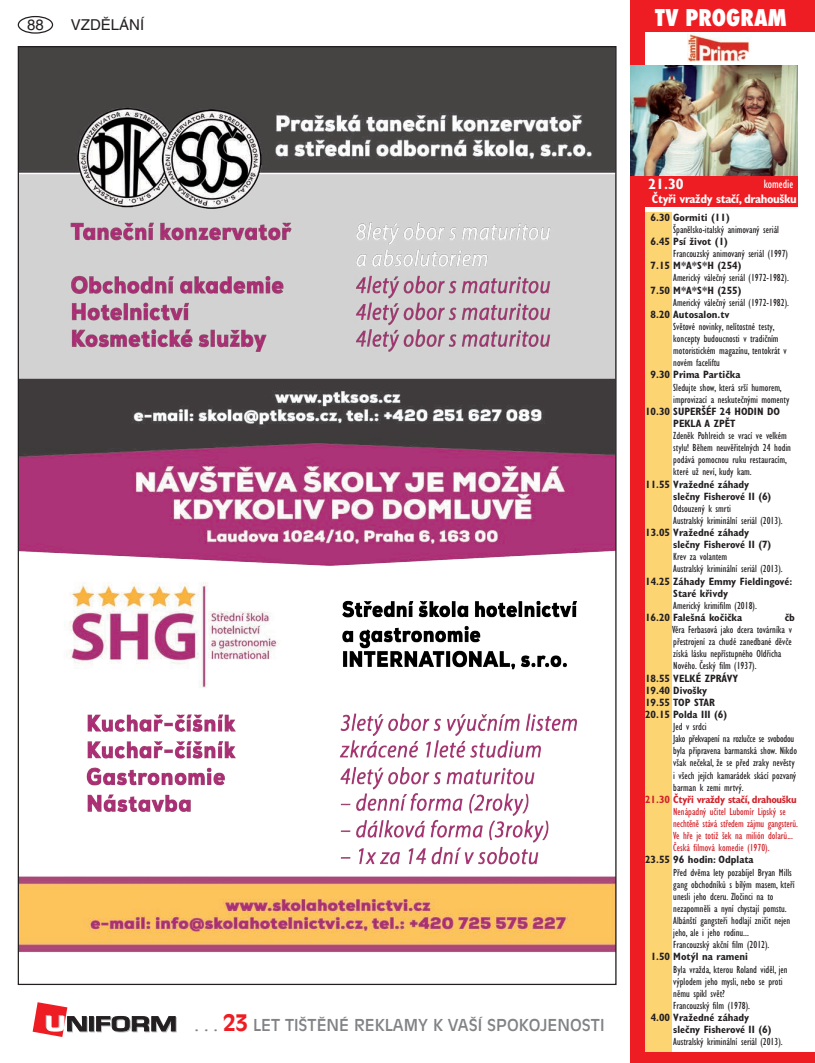
<style>
.page{position:relative;width:815px;height:1063px;background:#fff}
.page>*{position:absolute;margin:0;border:0;box-sizing:border-box;transform-origin:0 0}
.t1{font:800 condensed 22.5px "Futura";color:#fff}
.t2{font:16.25px "Antique Olive CE";color:#808285}
.t3{font:15px "Helvetica CE";color:#231f20}
.t4{font:700 condensed 15px "Gill Sans CE";color:#fff}
.t5{font:700 condensed 12.5px "Gill Sans CE";letter-spacing:-.03em;color:#fff}
.t6{font:condensed 12.5px "Gill Sans CE";color:#fff}
.t7{font:condensed 10.62px/12.1px "Gill Sans CE";color:#231f20}
.t8{font:700 condensed 10.62px/12.1px "Gill Sans CE";color:#231f20}
.t9{font:condensed 10.62px/12.1px "Gill Sans CE";color:#d1232a}
.t10{font:700 condensed 10.62px "Gill Sans CE";letter-spacing:-.03em;color:#d1232a}
.s1{font-weight:700;font-size:22.5px;color:#ee1d23}
</style>
<div class="page">
<div style="left:18px;top:16px;width:35px;height:18px;border:1px solid #231f20;border-radius:50%"></div>
<svg style="left:90px;top:1017px;width:5px;height:15px"></svg>
<svg style="left:89px;top:1016px;width:5px;height:15px"></svg>
<svg style="left:96px;top:1016px;width:81px;height:16px"></svg>
<svg style="left:33px;top:1002px;width:55px;height:35px"></svg>
<img style="left:20px;top:48px;width:595px;height:905px">
<div style="left:631px;top:0;width:184px;height:32px;background:#ee1d23"></div>
<div style="left:631px;top:175px;width:166px;height:32px;background:#ee1d23"></div>
<img style="left:687px;top:33px;width:63px;height:29px">
<div style="left:631px;top:0;width:14px;height:1063px;background:#ee1d23"></div>
<div style="left:631px;top:1052px;width:184px;height:11px;background:#ee1d23"></div>
<div style="left:645px;top:213px;width:26px;height:839px;background:#fdd472"></div>
<img style="left:631px;top:66px;width:166px;height:109px">
<h3 class="t3" style="left:27px;top:16px;width:18px">88</h3>
<h3 class="t3" style="left:71px;top:16px;width:75px">VZDĚLÁNÍ</h3>
<h1 class="t1" style="left:655px;top:2px;width:133px">TV PROGRAM</h1>
<h2 class="t2" style="left:195px;top:1016px;width:411px">. . . <span class="s1">23</span> LET TIŠTĚNÉ REKLAMY K VAŠÍ SPOKOJENOSTI</h2>
<h3 class="t4" style="left:648px;top:175px;width:37px">21.30</h3>
<p class="t5" style="left:652px;top:191px;width:146px">Čtyři vraždy stačí, drahoušku</p>
<p class="t6" style="left:764px;top:176px;width:31px">komedie</p>
<p class="t8" style="left:651px;top:211px;width:81px">6.30 Gormiti (11)</p>
<p class="t7" style="left:673px;top:223px;width:107px">Španělsko-italský animovaný seriál</p>
<p class="t8" style="left:651px;top:236px;width:79px">6.45 Psí život (1)</p>
<p class="t7" style="left:673px;top:248px;width:116px">Francouzský animovaný seriál (1997)</p>
<p class="t8" style="left:651px;top:260px;width:92px">7.15 M*A*S*H (254)</p>
<p class="t7" style="left:673px;top:272px;width:117px">Americký válečný seriál (1972-1982).</p>
<p class="t8" style="left:651px;top:284px;width:92px">7.50 M*A*S*H (255)</p>
<p class="t7" style="left:673px;top:296px;width:117px">Americký válečný seriál (1972-1982).</p>
<p class="t8" style="left:651px;top:308px;width:81px">8.20 Autosalon.tv</p>
<p class="t7" style="left:673px;top:320px;width:115px">Světové novinky, nelítostné testy, koncepty budoucnosti v tradičním motoristickém magazínu, tentokrát v novém faceliftu</p>
<p class="t8" style="left:651px;top:369px;width:91px">9.30 Prima Partička</p>
<p class="t7" style="left:673px;top:381px;width:118px">Sledujte show, která srší humorem, improvizací a neskutečnými momenty</p>
<p class="t8" style="left:673px;top:405px;width:108px;text-indent:-28px">10.30 SUPERŠÉF 24 HODIN DO<br>PEKLA A ZPĚT</p>
<p class="t7" style="left:673px;top:429px;width:119px">Zdeněk Pohlreich se vrací ve velkém stylu! Během neuvěřitelných 24 hodin podává pomocnou ruku restauracím, které už neví, kudy kam.</p>
<p class="t8" style="left:673px;top:478px;width:100px;text-indent:-28px">11.55 Vražedné záhady slečny Fisherové II (6)</p>
<p class="t7" style="left:673px;top:502px;width:111px">Odsouzený k smrti<br>Australský kriminální seriál (2013).</p>
<p class="t8" style="left:673px;top:526px;width:100px;text-indent:-28px">13.05 Vražedné záhady slečny Fisherové II (7)</p>
<p class="t7" style="left:673px;top:551px;width:111px">Krev za volantem<br>Australský kriminální seriál (2013).</p>
<p class="t8" style="left:673px;top:575px;width:120px;text-indent:-28px">14.25 Záhady Emmy Fieldingové:<br>Staré křivdy</p>
<p class="t7" style="left:673px;top:599px;width:85px">Americký krimifilm (2018).</p>
<p class="t8" style="left:645px;top:611px;width:99px">16.20 Falešná kočička</p>
<p class="t8" style="left:785px;top:611px;width:12px">čb</p>
<p class="t7" style="left:672px;top:624px;width:121px">Věra Ferbasová jako dcera továrníka v přestrojení za chudé zanedbané děvče získá lásku nepřístupného Oldřicha Nového. Český film (1937).</p>
<p class="t8" style="left:645px;top:672px;width:95px">18.55 VELKÉ ZPRÁVY<br>19.40 Divošky<br>19.55 TOP STAR<br>20.15 Polda III (6)</p>
<p class="t7" style="left:673px;top:721px;width:125px">Jed v srdci<br>Jako překvapení na rozlučce se svobodou byla připravena barmanská show. Nikdo však nečekal, že se před zraky nevěsty i všech jejích kamarádek skácí pozvaný barman k zemi mrtvý.</p>
<p class="t10" style="left:645px;top:793px;width:153px">21.30 Čtyři vraždy stačí, drahoušku</p>
<p class="t9" style="left:673px;top:805px;width:126px">Nenápadný učitel Lubomír Lipský se nechtěně stává středem zájmu gangsterů.<br>Ve hře je totiž šek na milión dolarů...<br>Česká filmová komedie (1970).</p>
<p class="t8" style="left:645px;top:854px;width:110px">23.55 96 hodin: Odplata</p>
<p class="t7" style="left:673px;top:866px;width:123px">Před dvěma lety pozabíjel Bryan Mills gang obchodníků s bílým masem, kteří unesli jeho dceru. Zločinci na to nezapomněli a nyní chystají pomstu.<br>Albánští gangsteři hodlají zničit nejen jeho, ale i jeho rodinu...<br>Francouzský akční film (2012).</p>
<p class="t8" style="left:651px;top:951px;width:99px">1.50 Motýl na rameni</p>
<p class="t7" style="left:673px;top:963px;width:116px">Byla vražda, kterou Roland viděl, jen výplodem jeho mysli, nebo se proti němu spikl svět?<br>Francouzský film (1978).</p>
<p class="t8" style="left:673px;top:1011px;width:100px;text-indent:-23px">4.00 Vražedné záhady slečny Fisherové II (6)</p>
<p class="t7" style="left:673px;top:1036px;width:111px">Australský kriminální seriál (2013).</p>
</div>
